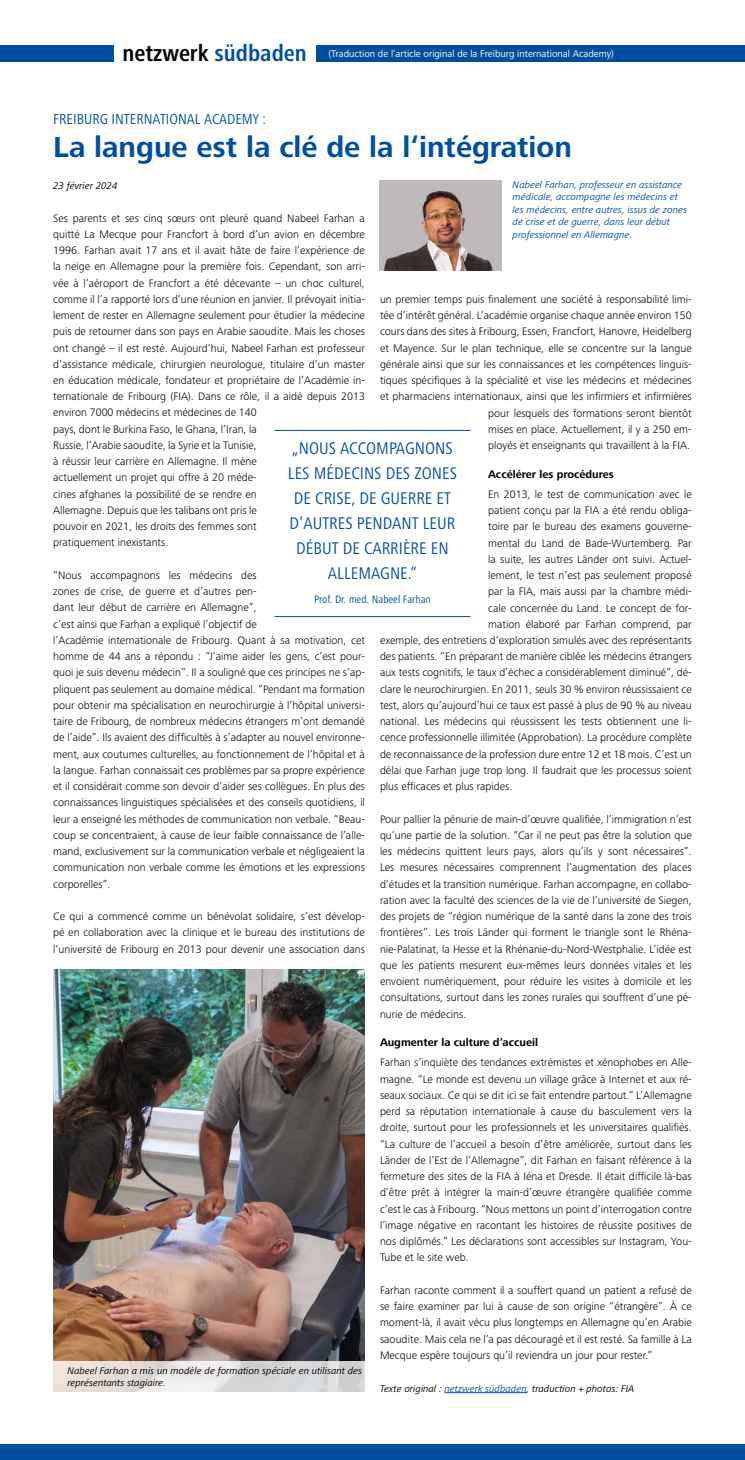
<style>
.page{position:relative;width:745px;height:1460px;background:#fff}
.page>*{position:absolute;margin:0;border:0;box-sizing:border-box;transform-origin:0 0}
.t1{font:700 30px "Frutiger Next Pro";color:#004f9f}
.t2{font:700 condensed 23.75px "Frutiger Next Pro";color:#000}
.t3{font:condensed 17.5px/25px "Frutiger Next Pro";color:#004f9f;text-align:center}
.t4{font:condensed 15px "Frutiger Next Pro";color:#004f9f}
.t5{font:300 11.25px/16.2px "Frutiger Next Pro";color:#000;text-align:justify}
.t6{font:700 11.25px "Frutiger Next Pro";color:#000}
.t7{font:condensed 11.25px "Frutiger Next Pro";color:#004f9f}
.t8{font:italic 10px/12.5px "Frutiger Next Pro";color:#004f9f}
.t9{font:italic 10px/12px "Frutiger Next Pro";color:#000}
.t10{font:10px "Frutiger Next Pro";color:#fff}
.s1{color:#004f9f}
</style>
<div class="page">
<div style="left:0;top:45px;width:113px;height:16px;background:#004f9f"></div>
<div style="left:0;top:1445px;width:744px;height:15px;background:#004f9f"></div>
<div style="left:316px;top:45px;width:428px;height:16px;background:#004f9f"></div>
<hr style="left:444px;top:1392px;width:82px;height:1px;background:#004f9f">
<img style="left:53px;top:969px;width:312px;height:393px">
<svg style="left:53px;top:1362px;width:312px;height:30px;background:#e0dddc"></svg>
<img style="left:379px;top:181px;width:122px;height:89px">
<hr style="left:274px;top:616px;width:196px;height:1px;background:#004f9f">
<hr style="left:274px;top:430px;width:196px;height:1px;background:#004f9f">
<h2 class="t2" style="left:122px;top:40px;width:186px">netzwerk <span class="s1">südbaden</span></h2>
<p class="t10" style="left:328px;top:48px;width:287px">(Traduction de l‘article original de la Freiburg international Academy)</p>
<h3 class="t4" style="left:53px;top:110px;width:214px">FREIBURG INTERNATIONAL ACADEMY :</h3>
<h1 class="t1" style="left:53px;top:129px;width:520px">La langue est la clé de la l‘intégration</h1>
<p class="t8" style="left:512px;top:178px;width:176px">Nabeel Farhan, professeur en assistance médicale, accompagne les médecins et les médecins, entre autres, issus de zones de crise et de guerre, dans leur début professionnel en Allemagne.</p>
<p class="t9" style="left:53px;top:180px;width:66px">23 février 2024</p>
<p class="t5" style="left:53px;top:210px;width:313px;text-align:left">Ses parents et ses cinq sœurs ont pleuré quand Nabeel Farhan a quitté La Mecque pour Francfort à bord d’un avion en décembre 1996. Farhan avait 17 ans et il avait hâte de faire l’expérience de la neige en Allemagne pour la première fois. Cependant, son arri&shy;vée à l’aéroport de Francfort a été décevante – un choc culturel, comme il l’a rapporté lors d’une réunion en janvier. Il prévoyait initia&shy;lement de rester en Allemagne seulement pour étudier la médecine puis de retourner dans son pays en Arabie saoudite. Mais les choses ont changé – il est resté. Aujourd’hui, Nabeel Farhan est professeur d’assistance médicale, chirurgien neurologue, titulaire d’un master en éducation médicale, fondateur et propriétaire de l’Académie in&shy;ternationale de Fribourg (FIA). Dans ce rôle, il a aidé depuis 2013 environ 7000 médecins et médecines de 140<br>pays, dont le Burkina Faso, le Ghana, l’Iran, la<br>Russie, l’Arabie saoudite, la Syrie et la Tunisie,<br>à réussir leur carrière en Allemagne. Il mène<br>actuellement un projet qui offre à 20 méde-<br>cines afghanes la possibilité de se rendre en<br>Allemagne. Depuis que les talibans ont pris le<br>pouvoir en 2021, les droits des femmes sont<br>pratiquement inexistants.</p>
<p class="t5" style="left:53px;top:567px;width:313px;text-align:left">“Nous accompagnons les médecins des<br>zones de crise, de guerre et d’autres pen-<br>dant leur début de carrière en Allemagne”,<br>c’est ainsi que Farhan a expliqué l’objectif de<br>l’Académie internationale de Fribourg. Quant à sa motivation, cet homme de 44 ans a répondu : “J’aime aider les gens, c’est pour&shy;quoi je suis devenu médecin”. Il a souligné que ces principes ne s’ap&shy;pliquent pas seulement au domaine médical. “Pendant ma formation pour obtenir ma spécialisation en neurochirurgie à l’hôpital universi&shy;taire de Fribourg, de nombreux médecins étrangers m’ont demandé de l’aide”. Ils avaient des difficultés à s’adapter au nouvel environne&shy;ment, aux coutumes culturelles, au fonctionnement de l’hôpital et à la langue. Farhan connaissait ces problèmes par sa propre expérience et il considérait comme son devoir d’aider ses collègues. En plus des connaissances linguistiques spécialisées et des conseils quotidiens, il leur a enseigné les méthodes de communication non verbale. “Beau&shy;coup se concentraient, à cause de leur faible connaissance de l’alle&shy;mand, exclusivement sur la communication verbale et négligeaient la communication non verbale comme les émotions et les expressions corporelles”.</p>
<p class="t5" style="left:53px;top:908px;width:313px">Ce qui a commencé comme un bénévolat solidaire, s’est dévelop&shy;pé en collaboration avec la clinique et le bureau des institutions de l’université de Fribourg en 2013 pour devenir une association dans</p>
<p class="t5" style="left:380px;top:291px;width:313px;text-align:right">un premier temps puis finalement une société à responsabilité limi&shy;tée d’intérêt général. L’académie organise chaque année environ 150 cours dans des sites à Fribourg, Essen, Francfort, Hanovre, Heidelberg et Mayence. Sur le plan technique, elle se concentre sur la langue générale ainsi que sur les connaissances et les compétences linguis&shy;tiques spécifiques à la spécialité et vise les médecins et médecines et pharmaciens internationaux, ainsi que les infirmiers et infirmières pour lesquels des formations seront bientôt<br>mises en place. Actuellement, il y a 250 em-<br>ployés et enseignants qui travaillent à la FIA.</p>
<p class="t6" style="left:488px;top:468px;width:127px">Accélérer les procédures</p>
<p class="t5" style="left:488px;top:486px;width:205px">En 2013, le test de communication avec le</p>
<p class="t5" style="left:488px;top:502px;width:205px">patient conçu par la FIA a été rendu obliga-</p>
<p class="t5" style="left:488px;top:518px;width:205px">toire par le bureau des examens gouverne-</p>
<p class="t5" style="left:488px;top:535px;width:205px">mental du Land de Bade-Wurtemberg. Par</p>
<p class="t5" style="left:488px;top:551px;width:205px">la suite, les autres Länder ont suivi. Actuel-</p>
<p class="t5" style="left:488px;top:567px;width:205px">lement, le test n’est pas seulement proposé</p>
<p class="t5" style="left:488px;top:583px;width:205px">par la FIA, mais aussi par la chambre médi-</p>
<p class="t5" style="left:488px;top:600px;width:205px">cale concernée du Land. Le concept de for-</p>
<p class="t5" style="left:488px;top:616px;width:205px">mation élaboré par Farhan comprend, par</p>
<p class="t5" style="left:380px;top:632px;width:313px">exemple, des entretiens d’exploration simulés avec des représentants</p>
<p class="t5" style="left:380px;top:648px;width:313px">des patients. “En préparant de manière ciblée les médecins étrangers</p>
<p class="t5" style="left:380px;top:665px;width:313px">aux tests cognitifs, le taux d’échec a considérablement diminué”, dé-</p>
<p class="t5" style="left:380px;top:681px;width:313px">clare le neurochirurgien. En 2011, seuls 30 % environ réussissaient ce</p>
<p class="t5" style="left:380px;top:697px;width:313px">test, alors qu’aujourd’hui ce taux est passé à plus de 90 % au niveau</p>
<p class="t5" style="left:380px;top:713px;width:313px">national. Les médecins qui réussissent les tests obtiennent une li-</p>
<p class="t5" style="left:380px;top:730px;width:313px">cence professionnelle illimitée (Approbation). La procédure complète</p>
<p class="t5" style="left:380px;top:746px;width:313px">de reconnaissance de la profession dure entre 12 et 18 mois. C’est un</p>
<p class="t5" style="left:380px;top:762px;width:313px">délai que Farhan juge trop long. Il faudrait que les processus soient</p>
<p class="t5" style="left:380px;top:778px;width:134px">plus efficaces et plus rapides.</p>
<p class="t5" style="left:380px;top:811px;width:313px">Pour pallier la pénurie de main-d’œuvre qualifiée, l’immigration n’est qu’une partie de la solution. “Car il ne peut pas être la solution que les médecins quittent leurs pays, alors qu’ils y sont nécessaires”.<br>Les mesures nécessaires comprennent l’augmentation des places d’études et la transition numérique. Farhan accompagne, en collabo&shy;ration avec la faculté des sciences de la vie de l’université de Siegen, des projets de “région numérique de la santé dans la zone des trois frontières”. Les trois Länder qui forment le triangle sont le Rhéna&shy;nie-Palatinat, la Hesse et la Rhénanie-du-Nord-Westphalie. L’idée est que les patients mesurent eux-mêmes leurs données vitales et les envoient numériquement, pour réduire les visites à domicile et les consultations, surtout dans les zones rurales qui souffrent d’une pé&shy;nurie de médecins.</p>
<p class="t6" style="left:380px;top:1036px;width:159px">Augmenter la culture d‘accueil</p>
<p class="t5" style="left:380px;top:1054px;width:313px">Farhan s’inquiète des tendances extrémistes et xénophobes en Alle&shy;magne. “Le monde est devenu un village grâce à Internet et aux ré&shy;seaux sociaux. Ce qui se dit ici se fait entendre partout.” L’Allemagne perd sa réputation internationale à cause du basculement vers la droite, surtout pour les professionnels et les universitaires qualifiés. “La culture de l’accueil a besoin d’être améliorée, surtout dans les Länder de l’Est de l’Allemagne”, dit Farhan en faisant référence à la fermeture des sites de la FIA à Iéna et Dresde. Il était difficile là-bas d’être prêt à intégrer la main-d’œuvre étrangère qualifiée comme c’est le cas à Fribourg. “Nous mettons un point d’interrogation contre l’image négative en racontant les histoires de réussite positives de nos diplômés.” Les déclarations sont accessibles sur Instagram, You-Tube et le site web.</p>
<p class="t5" style="left:380px;top:1282px;width:313px">Farhan raconte comment il a souffert quand un patient a refusé de se faire examiner par lui à cause de son origine “étrangère”. À ce moment-là, il avait vécu plus longtemps en Allemagne qu’en Arabie saoudite. Mais cela ne l’a pas découragé et il est resté. Sa famille à La Mecque espère toujours qu’il reviendra un jour pour rester.”</p>
<p class="t9" style="left:380px;top:1382px;width:256px">Texte original : <span class="s1">netzwerk südbaden</span>, traduction + photos: FIA</p>
<h3 class="t3" style="left:288px;top:435px;width:170px">„NOUS ACCOMPAGNONS<br>LES MÉDECINS DES ZONES<br>DE CRISE, DE GUERRE ET<br>D’AUTRES PENDANT LEUR<br>DÉBUT DE CARRIÈRE EN<br>ALLEMAGNE.“</h3>
<p class="t7" style="left:314px;top:593px;width:118px">Prof. Dr. med. Nabeel Farhan</p>
<p class="t9" style="left:67px;top:1365px;width:296px">Nabeel Farhan a mis un modèle de formation spéciale en utilisant des représentants stagiaire.</p>
</div>
